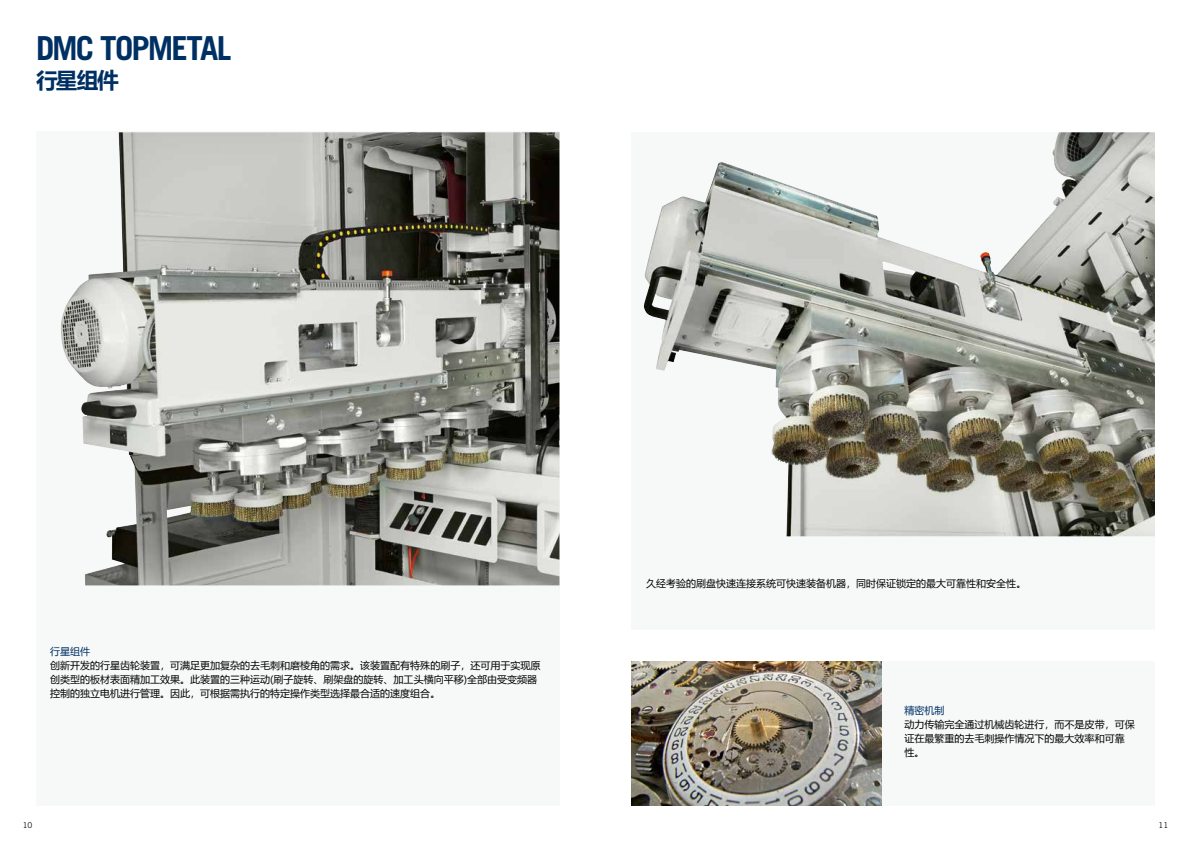
<style>
.page{position:relative;width:1191px;height:842px;background:#fff}
.page>*{position:absolute;margin:0;border:0;box-sizing:border-box;transform-origin:0 0}
.t1{font:700 33.1px "Trade Gothic LT Std";letter-spacing:-.06em;color:#003063}
.t2{font:700 21.7px "Microsoft Ya Hei";color:#003063}
.t3{font:10px/14px "Microsoft Ya Hei";color:#000}
.t4{font:10px "Microsoft Ya Hei";color:#003063}
.t5{font:8px "Trade Gothic LT Std";color:#000}
</style>
<div class="page">
<div style="left:36px;top:131px;width:523px;height:675px;background:#f7f9f9"></div>
<div style="left:631px;top:662px;width:524px;height:144px;background:#f7f9f9"></div>
<div style="left:631px;top:534px;width:524px;height:95px;background:#f7f9f9"></div>
<img style="left:631px;top:662px;width:251px;height:144px">
<img style="left:61px;top:132px;width:498px;height:453px">
<svg style="left:643px;top:132px;width:512px;height:404px"></svg>
<img style="left:644px;top:132px;width:431px;height:323px">
<h1 class="t1" style="left:36px;top:28px;width:197px">DMC TOPMETAL</h1>
<h2 class="t2" style="left:36px;top:65px;width:84px">行星组件</h2>
<p class="t4" style="left:50px;top:644px;width:42px">行星组件</p>
<p class="t3" style="left:50px;top:658px;width:492px">创新开发的行星齿轮装置，可满足更加复杂的去毛刺和磨棱角的需求。该装置配有特殊的刷子，还可用于实现原创类型的板材表面精加工效果。此装置的三种运动(刷子旋转、刷架盘的旋转、加工头横向平移)全部由受变频器控制的独立电机进行管理。因此，可根据需执行的特定操作类型选择最合适的速度组合。</p>
<p class="t3" style="left:646px;top:576px;width:381px">久经考验的刷盘快速连接系统可快速装备机器，同时保证锁定的最大可靠性和安全性。</p>
<p class="t4" style="left:904px;top:704px;width:41px">精密机制</p>
<p class="t3" style="left:904px;top:717px;width:231px">动力传输完全通过机械齿轮进行，而不是皮带，可保证在最繁重的去毛刺操作情况下的最大效率和可靠性。</p>
<p class="t5" style="left:23px;top:820px;width:11px">10</p>
<p class="t5" style="left:1158px;top:820px;width:11px">11</p>
</div>
